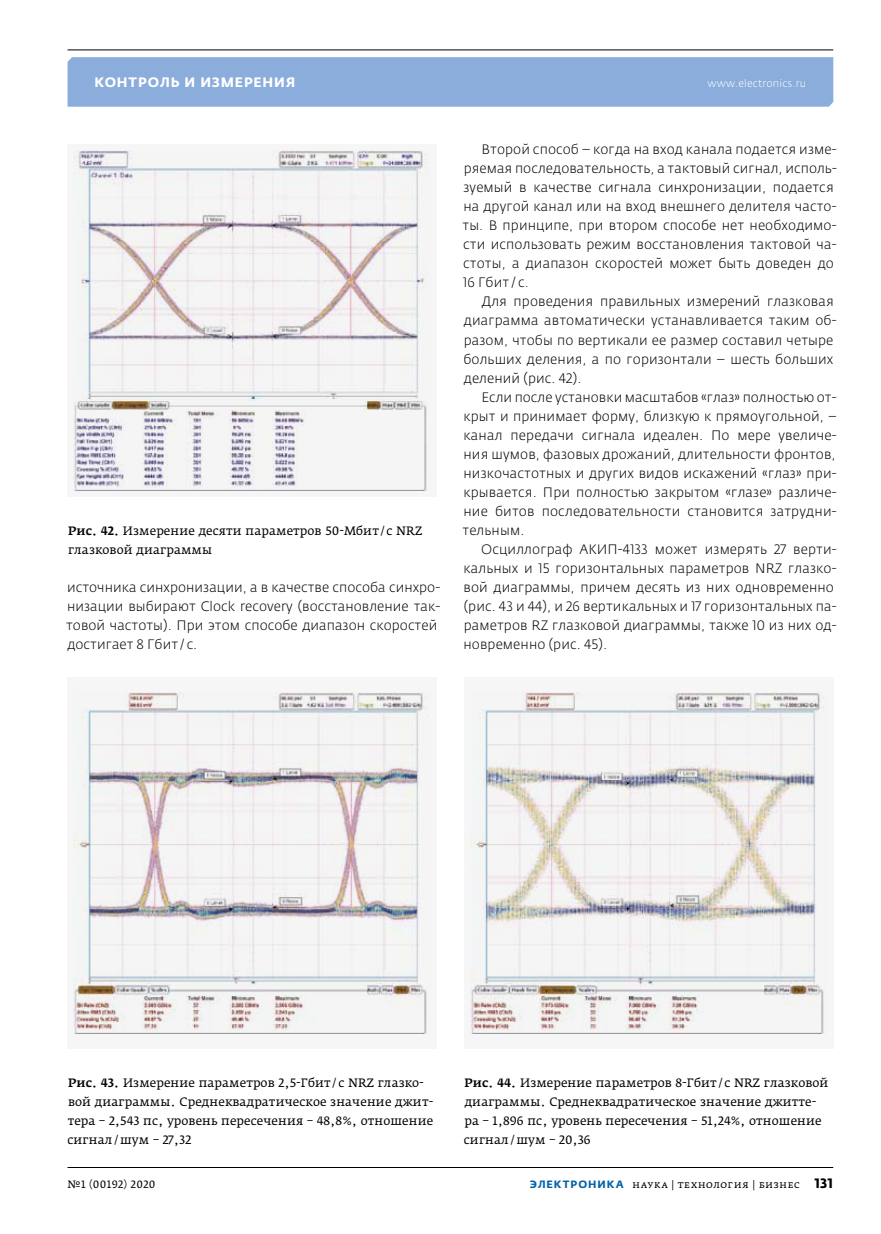
<style>
.page{position:relative;width:881px;height:1234px;background:#fff}
.page>*{position:absolute;margin:0;border:0;box-sizing:border-box;transform-origin:0 0}
.t1{font:300 13.5px/19px "Fedra Sans Pro";letter-spacing:.01em;color:#000}
.t2{font:700 13.5px "Fedra Sans Alt Pro";letter-spacing:.06em;color:#fff}
.t3{font:12px/19px "Fedra Serif A Pro";letter-spacing:.005em;color:#000}
.t4{font:10.5px "Fedra Serif A Pro";letter-spacing:.03em;color:#000}
.t5{font:300 10.5px "Fedra Sans Pro";letter-spacing:.015em;color:#fff}
.s1{font-weight:500}
.s2{font-family:"Fedra Sans Alt Pro";font-weight:700;color:#0061a7}
.s3{font-family:"Fedra Sans Pro";font-weight:700;font-size:13.5px}
</style>
<div class="page">
<div style="left:67px;top:57px;width:765px;height:50px;background:#8baddc"></div>
<hr style="left:67px;top:49px;width:765px;height:1px;background:#000">
<hr style="left:68px;top:1166px;width:764px;height:1px;background:#000">
<div style="left:68px;top:145px;width:368px;height:351px;background:#f6f6f6"></div>
<img style="left:74px;top:150px;width:354px;height:341px">
<div style="left:68px;top:677px;width:368px;height:371px;background:#f6f6f6"></div>
<img style="left:74px;top:692px;width:353px;height:341px">
<div style="left:464px;top:677px;width:368px;height:371px;background:#f6f6f6"></div>
<img style="left:470px;top:692px;width:354px;height:341px">
<p class="t2" style="left:95px;top:74px;width:202px">Контроль и измерения</p>
<p class="t5" style="left:707px;top:77px;width:100px">www.electronics.ru</p>
<p class="t3" style="left:68px;top:521px;width:355px"><span class="s1">Рис. 42.</span> Измерение десяти параметров 50-Мбит/ c NRZ глазковой диаграммы</p>
<p class="t1" style="left:66px;top:577px;width:375px">источника синхронизации, а в качестве способа синхро&shy;низации выбирают Clock recovery (восстановление так&shy;товой частоты). При этом способе диапазон скоростей достигает 8 Гбит / c.</p>
<p class="t1" style="left:462px;top:140px;width:376px;text-indent:19px">Второй способ – когда на вход канала подается изме&shy;ряемая последовательность, а тактовый сигнал, исполь&shy;зуемый в качестве сигнала синхронизации, подается на другой канал или на вход внешнего делителя часто&shy;ты. В принципе, при втором способе нет необходимо&shy;сти использовать режим восстановления тактовой ча&shy;стоты, а диапазон скоростей может быть доведен до 16 Гбит / c.</p>
<p class="t1" style="left:463px;top:292px;width:374px;text-indent:18px">Для проведения правильных измерений глазковая диаграмма автоматически устанавливается таким об&shy;разом, чтобы по вертикали ее размер составил четыре больших деления, а по горизонтали – шесть больших делений (рис. 42).</p>
<p class="t1" style="left:462px;top:387px;width:375px;text-align:justify;text-indent:19px">Если после установки масштабов «глаз» полностью от&shy;крыт и принимает форму, близкую к прямоугольной, – канал передачи сигнала идеален. По мере увеличе&shy;ния шумов, фазовых дрожаний, длительности фронтов, низкочастотных и других видов искажений «глаз» при&shy;крывается. При полностью закрытом «глазе» различе&shy;ние битов последовательности становится затрудни&shy;тельным.</p>
<p class="t1" style="left:463px;top:539px;width:374px;text-indent:18px">Осциллограф АКИП‑4133 может измерять 27 верти&shy;кальных и 15 горизонтальных параметров NRZ глазко&shy;вой диаграммы, причем десять из них одновременно (рис. 43 и 44), и 26 вертикальных и 17 горизонтальных па&shy;раметров RZ глазковой диаграммы, также 10 из них од&shy;новременно (рис. 45).</p>
<p class="t3" style="left:68px;top:1072px;width:367px"><span class="s1">Рис. 43.</span> Измерение параметров 2,5-Гбит/ c NRZ глазко‑ вой диаграммы. Среднеквадратическое значение джит‑ тера – 2,543 пс, уровень пересечения – 48,8%, отношение сигнал/шум – 27,32</p>
<p class="t3" style="left:464px;top:1072px;width:366px"><span class="s1">Рис. 44.</span> Измерение параметров 8-Гбит/ c NRZ глазковой диаграммы. Среднеквадратическое значение джитте‑ ра – 1,896 пс, уровень пересечения – 51,24%, отношение сигнал/шум – 20,36</p>
<p class="t4" style="left:67px;top:1177px;width:89px">№1 (00192) 2020</p>
<p class="t4" style="left:529px;top:1177px;width:305px"><span class="s2">ЭЛЕКТРОНИКА</span> наука | технология | бизнес <span class="s3">131</span></p>
</div>
